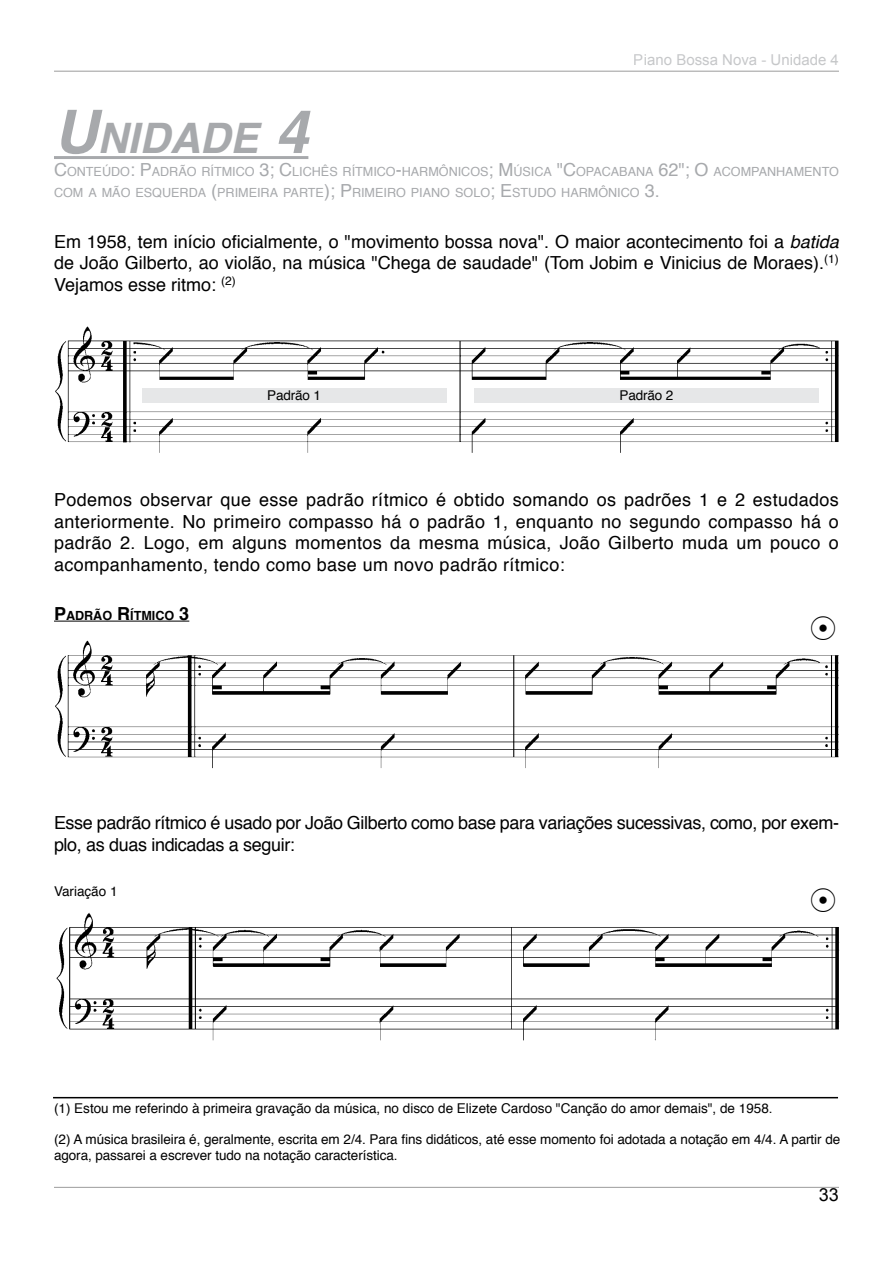
<style>
.page{position:relative;width:893px;height:1263px;background:#fff}
.page>*{position:absolute;margin:0;border:0;box-sizing:border-box;transform-origin:0 0}
.t1{font:italic 700 42px "Helvetica";color:#a7a9ac}
.t2{font:18px/21.6px "Helvetica";letter-spacing:-.02em;color:#000;text-align:justify}
.t3{font:18px "Arial";color:#000}
.t4{font:15px "Arial";color:#a7a9ac}
.t5{font:13.5px/16.2px "Helvetica";letter-spacing:-.005em;color:#000}
.t6{font:12.6px/21.6px "Helvetica";color:#a7a9ac}
.t7{font:700 12.6px "Helvetica";color:#000}
.s1{font-size:60px}
.s2{font-size:18px}
.s3{font-style:italic}
</style>
<div class="page">
<hr style="left:54px;top:71px;width:785px;height:1px;background:#000">
<hr style="left:54px;top:1187px;width:785px;height:1px;background:#000">
<hr style="left:54px;top:156px;width:254px;height:3px;background:#a7a9ac">
<img style="left:55px;top:326px;width:784px;height:127px">
<hr style="left:53px;top:1097px;width:785px;height:1px;background:#000">
<img style="left:55px;top:640px;width:784px;height:129px">
<hr style="left:54px;top:621px;width:135px;height:1px;background:#000">
<img style="left:56px;top:912px;width:783px;height:129px">
<div style="left:142px;top:388px;width:304px;height:15px;background:#e6e7e8"></div>
<div style="left:474px;top:388px;width:345px;height:15px;background:#e6e7e8"></div>
<h1 class="t1" style="left:54px;top:104px;width:256px"><span class="s1">U</span>NIDADE <span class="s1">4</span></h1>
<p class="t4" style="left:634px;top:50px;width:207px">Piano Bossa Nova - Unidade 4</p>
<p class="t6" style="left:54px;top:161px;width:786px"><span class="s2">C</span>ONTEÚDO<span class="s2">: P</span>ADRÃO RÍTMICO <span class="s2">3; C</span>LICHÊS RÍTMICO<span class="s2">-</span>HARMÔNICOS<span class="s2">; M</span> ÚSICA <span class="s2">"C</span>OPACABANA <span class="s2">62"; O</span> ACOMPANHAMENTO<br>COM A MÃO ESQUERDA <span class="s2">(</span>PRIMEIRA PARTE<span class="s2">); P</span>RIMEIRO PIANO SOLO<span class="s2">; E</span>STUDO HARMÔNICO <span class="s2">3.</span></p>
<p class="t2" style="left:54px;top:231px;width:786px">Em 1958, tem início oficialmente, o "movimento bossa nova". O maior acontecimento foi a <span class="s3">batida </span>de João Gilberto, ao violão, na música "Chega de saudade" (Tom Jobim e Vinicius de Moraes).<sup>(1)<br></sup>Vejamos esse ritmo: <sup>(2)</sup></p>
<p class="t5" style="left:267px;top:388px;width:55px">Padrão 1</p>
<p class="t5" style="left:620px;top:388px;width:55px">Padrão 2</p>
<p class="t2" style="left:54px;top:489px;width:786px">Podemos observar que esse padrão rítmico é obtido somando os padrões 1 e 2 estudados anteriormente. No primeiro compasso há o padrão 1, enquanto no segundo compasso há o padrão 2. Logo, em alguns momentos da mesma música, João Gilberto muda um pouco o acompanhamento, tendo como base um novo padrão rítmico:</p>
<p class="t7" style="left:54px;top:605px;width:137px"><span class="s2">P</span>ADRÃO <span class="s2">R</span>ÍTMICO <span class="s2">3</span></p>
<p class="t2" style="left:54px;top:813px;width:787px">Esse padrão rítmico é usado por João Gilberto como base para variações sucessivas, como, por exem&shy;plo, as duas indicadas a seguir:</p>
<p class="t5" style="left:54px;top:883px;width:65px">Variação 1</p>
<p class="t5" style="left:54px;top:1100px;width:720px">(1) Estou me referindo à primeira gravação da música, no disco de Elizete Cardoso "Canção do amor demais", de 1958.</p>
<p class="t5" style="left:54px;top:1131px;width:788px">(2) A música brasileira é, geralmente, escrita em 2/4. Para fins didáticos, até esse momento foi adotada a notação em 4/4. A partir de agora, passarei a escrever tudo na notação característica.</p>
<p class="t3" style="left:819px;top:1183px;width:22px">33</p>
</div>
